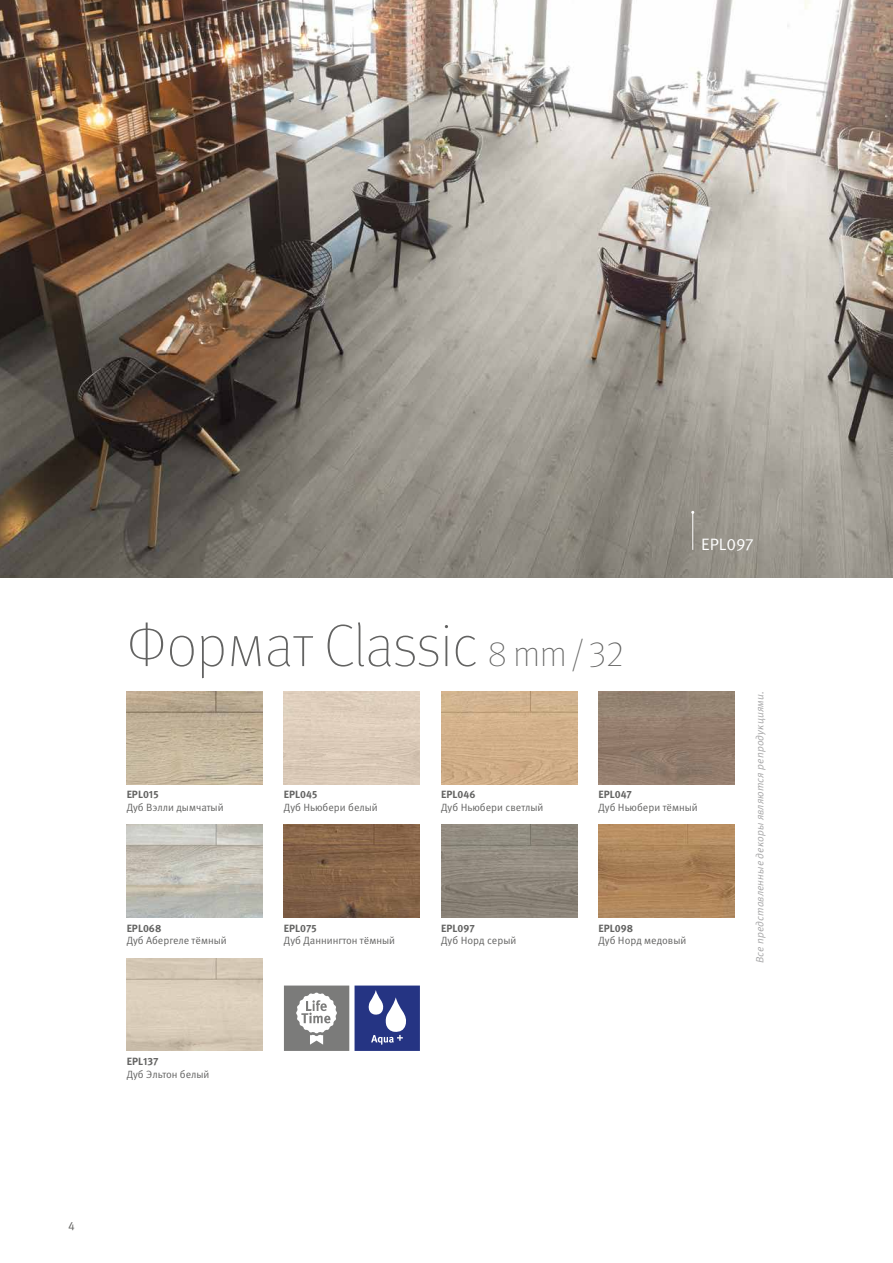
<style>
.page{position:relative;width:893px;height:1263px;background:#fff}
.page>*{position:absolute;margin:0;border:0;box-sizing:border-box;transform-origin:0 0}
.t1{font:100 60px "Meta Pro";letter-spacing:-.005em;color:#636362}
.t2{font:16.5px "Meta Pro";color:#fff}
.t3{font:12px "Meta Pro";color:#636362}
.t4{font:10.5px "Meta Pro";color:#636362}
.t5{font:700 10.5px "Meta Pro";color:#636362}
.t6{font:italic 10.5px "Meta Pro";letter-spacing:.005em;color:#a7a7a8}
.s1{font-size:36px}
</style>
<div class="page">
<img style="left:0;top:0;width:893px;height:577px">
<hr style="left:692px;top:512px;width:1px;height:38px;background:#fff">
<img style="left:127px;top:691px;width:136px;height:93px">
<img style="left:441px;top:691px;width:136px;height:93px">
<img style="left:598px;top:691px;width:136px;height:93px">
<img style="left:127px;top:825px;width:136px;height:92px">
<img style="left:284px;top:825px;width:136px;height:92px">
<img style="left:441px;top:825px;width:136px;height:92px">
<img style="left:598px;top:825px;width:136px;height:92px">
<img style="left:127px;top:958px;width:136px;height:93px">
<svg style="left:355px;top:985px;width:65px;height:66px;background:#4d5999"></svg>
<svg style="left:284px;top:985px;width:65px;height:66px"></svg>
<h1 class="t1" style="left:127px;top:604px;width:499px">Формат Classic <span class="s1">8 mm/ 32</span></h1>
<h2 class="t2" style="left:701px;top:534px;width:54px">EPL097</h2>
<p class="t5" style="left:127px;top:786px;width:33px">EPL015</p>
<p class="t4" style="left:127px;top:801px;width:98px">Дуб Вэлли дымчатый</p>
<p class="t5" style="left:127px;top:920px;width:36px">EPL068</p>
<p class="t4" style="left:127px;top:934px;width:102px">Дуб Абергеле тёмный</p>
<p class="t5" style="left:127px;top:1053px;width:33px">EPL137</p>
<p class="t4" style="left:127px;top:1068px;width:84px">Дуб Эльтон белый</p>
<p class="t5" style="left:284px;top:786px;width:35px">EPL045</p>
<p class="t4" style="left:284px;top:801px;width:95px">Дуб Ньюбери белый</p>
<p class="t5" style="left:284px;top:920px;width:34px">EPL075</p>
<p class="t4" style="left:284px;top:934px;width:113px">Дуб Даннингтон тёмный</p>
<p class="t5" style="left:441px;top:786px;width:36px">EPL046</p>
<p class="t4" style="left:441px;top:801px;width:104px">Дуб Ньюбери светлый</p>
<p class="t5" style="left:441px;top:920px;width:35px">EPL097</p>
<p class="t4" style="left:441px;top:934px;width:77px">Дуб Норд серый</p>
<p class="t5" style="left:598px;top:786px;width:35px">EPL047</p>
<p class="t4" style="left:598px;top:801px;width:101px">Дуб Ньюбери тёмный</p>
<p class="t5" style="left:598px;top:920px;width:36px">EPL098</p>
<p class="t4" style="left:598px;top:934px;width:89px">Дуб Норд медовый</p>
<p class="t6" style="left:754px;top:963px;width:273px;rotate:-90deg">Все представленные декоры являются репродукциями.</p>
<p class="t3" style="left:68px;top:1218px;width:8px">4</p>
</div>
